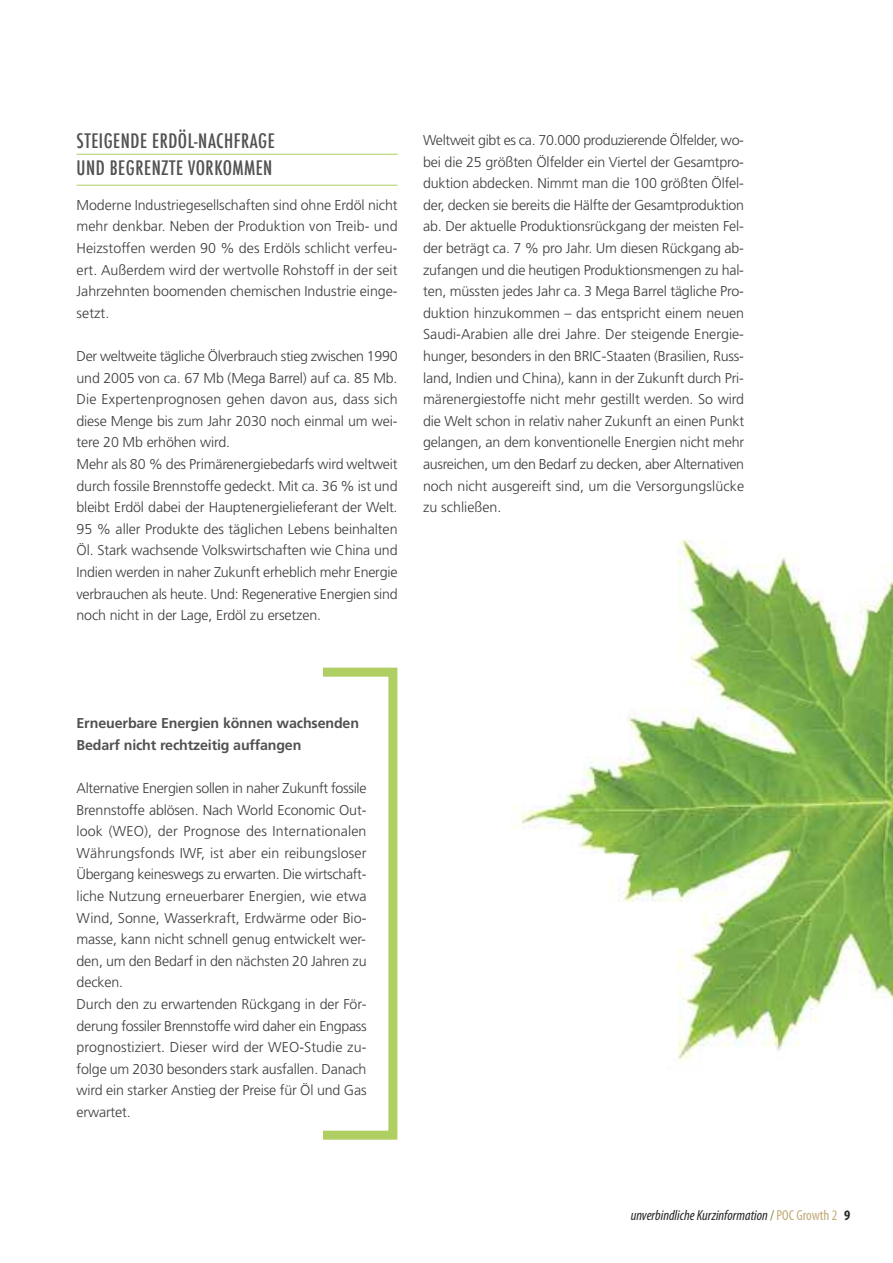
<style>
.page{position:relative;width:893px;height:1263px;background:#fff}
.page>*{position:absolute;margin:0;border:0;box-sizing:border-box;transform-origin:0 0}
.t1{font:500 condensed 19.5px/27px "Futura";letter-spacing:.025em;color:#525152}
.t2{font:italic condensed 14.55px "Myriad Pro";color:#272627}
.t3{font:300 14.25px/21.6px "Frutiger";letter-spacing:-.01em;color:#3d3c3c;text-align:justify}
.t4{font:700 14.25px/21.6px "Frutiger";letter-spacing:-.01em;color:#525152}
.s1{font-style:normal;color:#748a32}
.s2{font-style:normal;color:#c1ac78}
.s3{font-weight:700;font-style:normal}
</style>
<div class="page">
<img style="left:510px;top:540px;width:383px;height:522px">
<div style="left:236px;top:668px;width:161px;height:472px;border:9px solid #afcf63"></div>
<div style="left:187px;top:640px;width:136px;height:537px;background:#fff"></div>
<hr style="left:77px;top:154px;width:321px;height:1px;background:#afcf63">
<hr style="left:77px;top:185px;width:321px;height:1px;background:#afcf63">
<h1 class="t1" style="left:77px;top:127px;width:200px">STEIGENDE ERDÖL-NACHFRAGE<br>UND BEGRENZTE VORKOMMEN</h1>
<p class="t3" style="left:77px;top:195px;width:323px">Moderne Industriegesellschaften sind ohne Erdöl nicht mehr denkbar. Neben der Produktion von Treib- und Heizstoffen werden 90 % des Erdöls schlicht verfeu&shy;ert. Außerdem wird der wertvolle Rohstoff in der seit Jahrzehnten boomenden chemischen Industrie einge&shy;setzt.</p>
<p class="t3" style="left:77px;top:346px;width:323px;text-align:left">Der weltweite tägliche Ölverbrauch stieg zwischen 1990 und 2005 von ca. 67 Mb (Mega Barrel) auf ca. 85 Mb.<br>Die Expertenprognosen gehen davon aus, dass sich diese Menge bis zum Jahr 2030 noch einmal um wei&shy;tere 20 Mb erhöhen wird.<br>Mehr als 80 % des Primärenergiebedarfs wird weltweit durch fossile Brennstoffe gedeckt. Mit ca. 36 % ist und bleibt Erdöl dabei der Hauptenergielieferant der Welt.<br>95 % aller Produkte des täglichen Lebens beinhalten Öl. Stark wachsende Volkswirtschaften wie China und Indien werden in naher Zukunft erheblich mehr Energie verbrauchen als heute. Und: Regenerative Energien sind noch nicht in der Lage, Erdöl zu ersetzen.</p>
<p class="t3" style="left:423px;top:130px;width:323px">Weltweit gibt es ca. 70.000 produzierende Ölfelder, wo&shy;bei die 25 größten Ölfelder ein Viertel der Gesamtpro&shy;duktion abdecken. Nimmt man die 100 größten Ölfel&shy;der, decken sie bereits die Hälfte der Gesamtproduktion ab. Der aktuelle Produktionsrückgang der meisten Fel&shy;der beträgt ca. 7 % pro Jahr. Um diesen Rückgang ab&shy;zufangen und die heutigen Produktionsmengen zu hal&shy;ten, müssten jedes Jahr ca. 3 Mega Barrel tägliche Pro&shy;duktion hinzukommen – das entspricht einem neuen Saudi-Arabien alle drei Jahre. Der steigende Energie&shy;hunger, besonders in den BRIC-Staaten (Brasilien, Russ&shy;land, Indien und China), kann in der Zukunft durch Pri&shy;märenergiestoffe nicht mehr gestillt werden. So wird die Welt schon in relativ naher Zukunft an einen Punkt gelangen, an dem konventionelle Energien nicht mehr ausreichen, um den Bedarf zu decken, aber Alternativen noch nicht ausgereift sind, um die Versorgungslücke zu schließen.</p>
<p class="t4" style="left:77px;top:713px;width:284px">Erneuerbare Energien können wachsenden<br>Bedarf nicht rechtzeitig auffangen</p>
<p class="t3" style="left:77px;top:778px;width:292px;text-align:left">Alternative Energien sollen in naher Zukunft fossile Brennstoffe ablösen. Nach World Economic Out&shy;look (WEO), der Prognose des Internationalen Währungsfonds IWF, ist aber ein reibungsloser Übergang keineswegs zu erwarten. Die wirtschaft&shy;liche Nutzung erneuerbarer Energien, wie etwa Wind, Sonne, Wasserkraft, Erdwärme oder Bio&shy;masse, kann nicht schnell genug entwickelt wer&shy;den, um den Bedarf in den nächsten 20 Jahren zu decken.<br>Durch den zu erwartenden Rückgang in der För&shy;derung fossiler Brennstoffe wird daher ein Engpass prognostiziert. Dieser wird der WEO-Studie zu&shy;folge um 2030 besonders stark ausfallen. Danach wird ein starker Anstieg der Preise für Öl und Gas erwartet.</p>
<p class="t2" style="left:631px;top:1210px;width:221px">unverbindlicheKurzinformation<span class="s1">/</span> <span class="s2">POC Growth 2</span> <span class="s3">9</span></p>
</div>
